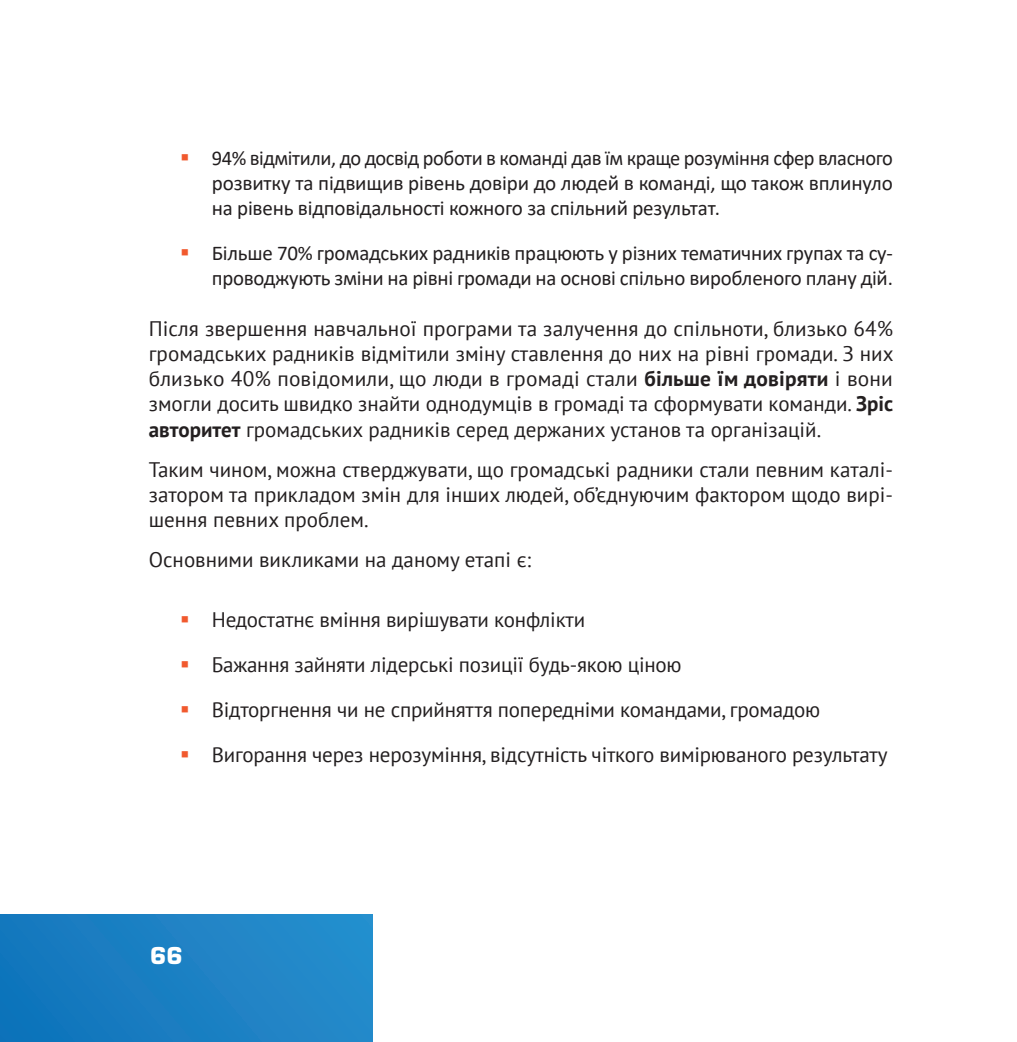
<style>
.page{position:relative;width:1017px;height:1042px;background:#fff}
.page>*{position:absolute;margin:0;border:0;box-sizing:border-box;transform-origin:0 0}
.t1{font:700 24.5px "Eurofont C";color:#fff}
._0_body{font:21px/25.2px "PT Sans";letter-spacing:-.01em;color:#231f20;text-align:justify}
.t2{font:21px/25.2px "Calibri";letter-spacing:-.01em;color:#231f20;text-align:justify}
.s1{font-weight:700}
</style>
<div class="page">
<svg style="left:0;top:914px;width:372px;height:128px;background:#1b80c3"></svg>
<p class="t2" style="left:212px;top:144px;width:683px">94% відмітили, до досвід роботи в команді дав їм краще розуміння сфер власного розвитку та підвищив рівень довіри до людей в команді, що також вплинуло на рівень відповідальності кожного за спільний результат.</p>
<p class="t2" style="left:212px;top:240px;width:683px">Більше 70% громадських радників працюють у різних тематичних групах та су&shy;проводжують зміни на рівні громади на основі спільно виробленого плану дій.</p>
<p class="_0_body" style="left:149px;top:315px;width:746px">Після звершення навчальної програми та залучення до спільноти, близько 64% громадських радників відмітили зміну ставлення до них на рівні громади. З них близько 40% повідомили, що люди в громаді стали <span class="s1">більше їм довіряти</span> і вони змогли досить швидко знайти однодумців в громаді та сформувати команди. <span class="s1">Зріс авторитет</span> громадських радників серед держаних установ та організацій.</p>
<p class="_0_body" style="left:149px;top:456px;width:746px">Таким чином, можна стверджувати, що громадські радники стали певним каталі&shy;затором та прикладом змін для інших людей, об’єднуючим фактором щодо вирі&shy;шення певних проблем.</p>
<p class="_0_body" style="left:149px;top:547px;width:384px">Основними викликами на даному етапі є:</p>
<p class="_0_body" style="left:212px;top:606px;width:375px">Недостатнє вміння вирішувати конфлікти</p>
<p class="_0_body" style="left:212px;top:651px;width:471px">Бажання зайняти лідерські позиції будь-якою ціною</p>
<p class="_0_body" style="left:212px;top:697px;width:610px">Відторгнення чи не сприйняття попередніми командами, громадою</p>
<p class="_0_body" style="left:212px;top:742px;width:677px">Вигорання через нерозуміння, відсутність чіткого вимірюваного результату</p>
<p class="t1" style="left:150px;top:941px;width:34px">66</p>
</div>
